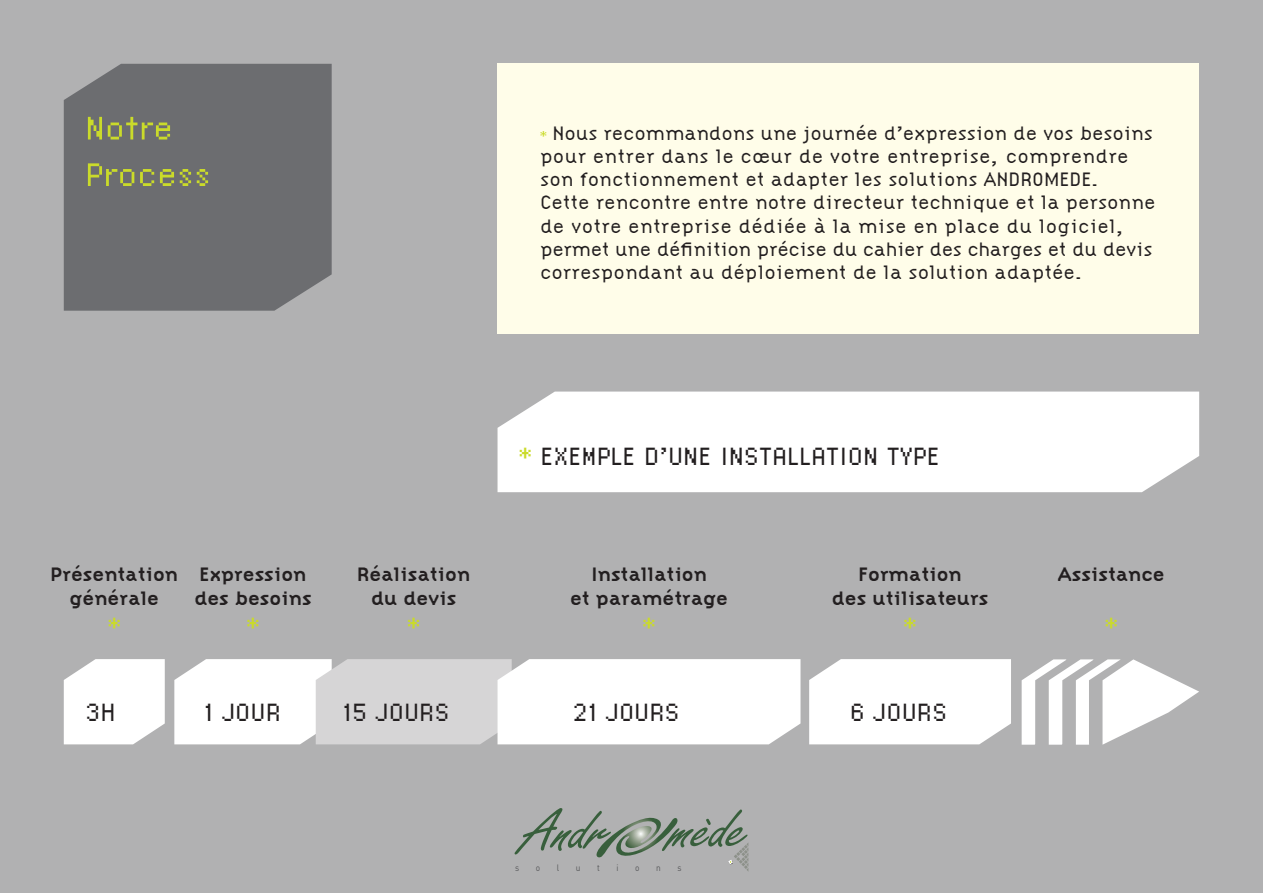
<style>
.page{position:relative;width:1263px;height:893px;background:#b1b1b2}
.page>*{position:absolute;margin:0;border:0;box-sizing:border-box;transform-origin:0 0}
.t1{font:51px/46.5px "Universal Eight";color:#cadb2a}
.t2{font:39px "Universal Eight";color:#231f20}
.t3{font:39px "Universal Eight";color:#cadb2a}
.t4{font:300 20.25px/23.2px "Citizen";color:#231f20}
.t5{font:700 20.25px/23.2px "Citizen";color:#231f20;text-align:center}
.t6{font:9.15px "DIN";color:#57585a;scale:.9 1}
.s1{font-family:"Universal Eight";font-weight:400;color:#cadb2a}
.s2{color:#cadb2a}
</style>
<div class="page">
<svg style="left:514px;top:808px;width:234px;height:63px"></svg>
<div style="left:64px;top:64px;width:268px;height:247px;background:#6c6d70"></div>
<div style="left:497px;top:64px;width:702px;height:270px;background:#fffde9"></div>
<div style="left:497px;top:392px;width:702px;height:100px;background:#fff"></div>
<svg style="left:64px;top:659px;width:101px;height:85px;background:#f8f8f8"></svg>
<div style="left:809px;top:659px;width:202px;height:85px;background:#fff"></div>
<svg style="left:174px;top:659px;width:626px;height:85px;background:#f1f1f1"></svg>
<svg style="left:1022px;top:659px;width:177px;height:86px"></svg>
<h1 class="t1" style="left:85px;top:104px;width:127px">Notre<br>Process</h1>
<p class="t4" style="left:540px;top:121px;width:617px"><span class="s1">*</span> Nous recommandons une journée d’expression de vos besoins pour entrer dans le cœur de votre entreprise, comprendre son fonctionnement et adapter les solutions ANDROMEDE.<br>Cette rencontre entre notre directeur technique et la personne de votre entreprise dédiée à la mise en place du logiciel, permet une définition précise du cahier des charges et du devis correspondant au déploiement de la solution adaptée.</p>
<p class="t5" style="left:51px;top:563px;width:129px">Présentation générale</p>
<h2 class="t3" style="left:108px;top:608px;width:14px">*</h2>
<p class="t5" style="left:194px;top:563px;width:119px;text-align:left">Expression des besoins</p>
<h2 class="t3" style="left:246px;top:608px;width:14px">*</h2>
<p class="t5" style="left:357px;top:563px;width:114px">Réalisation du devis</p>
<h2 class="t3" style="left:407px;top:608px;width:14px">*</h2>
<h2 class="t2" style="left:519px;top:439px;width:422px"><span class="s2">*</span> EXEMPLE D’UNE INSTALLATION TYPE</h2>
<p class="t5" style="left:570px;top:563px;width:159px">Installation<br>et paramétrage</p>
<h2 class="t3" style="left:642px;top:608px;width:14px">*</h2>
<p class="t5" style="left:832px;top:563px;width:158px">Formation<br>des utilisateurs</p>
<h2 class="t3" style="left:903px;top:608px;width:14px">*</h2>
<h2 class="t2" style="left:85px;top:695px;width:32px">3H</h2>
<h2 class="t2" style="left:204px;top:695px;width:78px">1 JOUR</h2>
<h2 class="t2" style="left:342px;top:695px;width:109px">15 JOURS</h2>
<h2 class="t2" style="left:572px;top:695px;width:109px">21 JOURS</h2>
<h2 class="t2" style="left:850px;top:695px;width:99px">6 JOURS</h2>
<p class="t6" style="left:515px;top:862px;width:6px">s</p>
<p class="t6" style="left:536px;top:862px;width:6px">o</p>
<p class="t6" style="left:557px;top:862px;width:4px">l</p>
<p class="t6" style="left:576px;top:862px;width:7px">u</p>
<p class="t6" style="left:597px;top:862px;width:5px">t</p>
<p class="t6" style="left:616px;top:862px;width:4px">i</p>
<p class="t6" style="left:635px;top:862px;width:6px">o</p>
<p class="t6" style="left:656px;top:862px;width:7px">n</p>
<p class="t6" style="left:677px;top:862px;width:6px">s</p>
<p class="t5" style="left:1058px;top:563px;width:108px">Assistance</p>
<h2 class="t3" style="left:1105px;top:608px;width:14px">*</h2>
</div>
